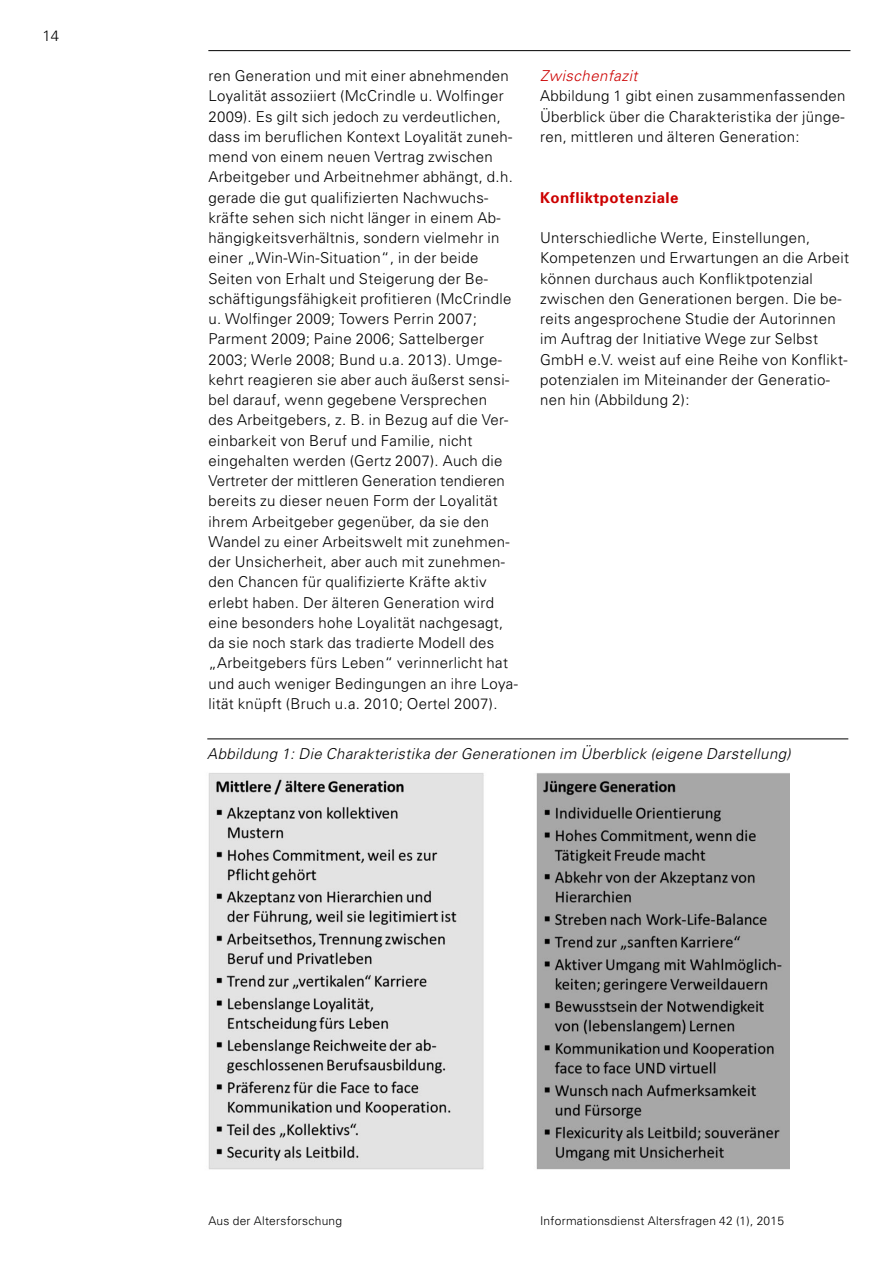
<style>
.page{position:relative;width:893px;height:1263px;background:#fff}
.page>*{position:absolute;margin:0;border:0;box-sizing:border-box;transform-origin:0 0}
.p_fließ_normal_2013{font:300 15px/20.2px "Univers";letter-spacing:.02em;color:#000}
.Abbildung_Titel_2013{font:italic 300 15px "Univers";letter-spacing:.025em;color:#000}
.H3_überschrift_fließ{font:700 15px "Univers";letter-spacing:.035em;color:#c00}
.H4_überschrift_fließ{font:italic 300 15px "Univers";letter-spacing:.03em;color:#c00}
.t1{font:300 12px "Univers";letter-spacing:.02em;color:#000}
</style>
<div class="page">
<hr style="left:208px;top:50px;width:642px;height:1px;background:#000">
<hr style="left:207px;top:738px;width:641px;height:1px;background:#000">
<img style="left:208px;top:773px;width:581px;height:397px">
<p class="p_fließ_normal_2013" style="left:43px;top:25px;width:18px">14</p>
<p class="p_fließ_normal_2013" style="left:208px;top:66px;width:311px">ren Generation und mit einer abnehmenden Loyalität assoziiert (McCrindle u. Wolfinger 2009). Es gilt sich jedoch zu verdeutlichen, dass im beruflichen Kontext Loyalität zuneh&shy;mend von einem neuen Vertrag zwischen Arbeitgeber und Arbeitnehmer abhängt, d.h. gerade die gut qualifizierten Nachwuchs&shy;kräfte sehen sich nicht länger in einem Ab&shy;hängigkeitsverhältnis, sondern vielmehr in einer „Win-Win-Situation“, in der beide Seiten von Erhalt und Steigerung der Be&shy;schäftigungsfähigkeit profitieren (McCrindle u. Wolfinger 2009; Towers Perrin 2007; Parment 2009; Paine 2006; Sattelberger 2003; Werle 2008; Bund u.a. 2013). Umge&shy;kehrt reagieren sie aber auch äußerst sensi&shy;bel darauf, wenn gegebene Versprechen<br>des Arbeitgebers, z. B. in Bezug auf die Ver&shy;einbarkeit von Beruf und Familie, nicht eingehalten werden (Gertz 2007). Auch die Vertreter der mittleren Generation tendieren bereits zu dieser neuen Form der Loyalität ihrem Arbeitgeber gegenüber, da sie den Wandel zu einer Arbeitswelt mit zunehmen&shy;der Unsicherheit, aber auch mit zunehmen&shy;den Chancen für qualifizierte Kräfte aktiv erlebt haben. Der älteren Generation wird eine besonders hohe Loyalität nachgesagt, da sie noch stark das tradierte Modell des „Arbeitgebers fürs Leben“ verinnerlicht hat und auch weniger Bedingungen an ihre Loya&shy;lität knüpft (Bruch u.a. 2010; Oertel 2007).</p>
<h4 class="H4_überschrift_fließ" style="left:540px;top:67px;width:99px">Zwischenfazit</h4>
<p class="p_fließ_normal_2013" style="left:540px;top:86px;width:307px;text-align:justify">Abbildung 1 gibt einen zusammenfassenden Überblick über die Charakteristika der jünge&shy;ren, mittleren und älteren Generation:</p>
<h3 class="H3_überschrift_fließ" style="left:540px;top:188px;width:140px">Konfliktpotenziale</h3>
<p class="p_fließ_normal_2013" style="left:540px;top:228px;width:311px">Unterschiedliche Werte, Einstellungen, Kompetenzen und Erwartungen an die Arbeit können durchaus auch Konfliktpotenzial zwischen den Generationen bergen. Die be&shy;reits angesprochene Studie der Autorinnen im Auftrag der Initiative Wege zur Selbst GmbH e.V. weist auf eine Reihe von Konflikt&shy;potenzialen im Miteinander der Generatio&shy;nen hin (Abbildung 2):</p>
<p class="Abbildung_Titel_2013" style="left:207px;top:745px;width:585px">Abbildung 1: Die Charakteristika der Generationen im Überblick (eigene Darstellung)</p>
<p class="t1" style="left:208px;top:1213px;width:135px">Aus der Altersforschung</p>
<p class="t1" style="left:540px;top:1213px;width:246px">Informationsdienst Altersfragen 42 (1), 2015</p>
</div>
